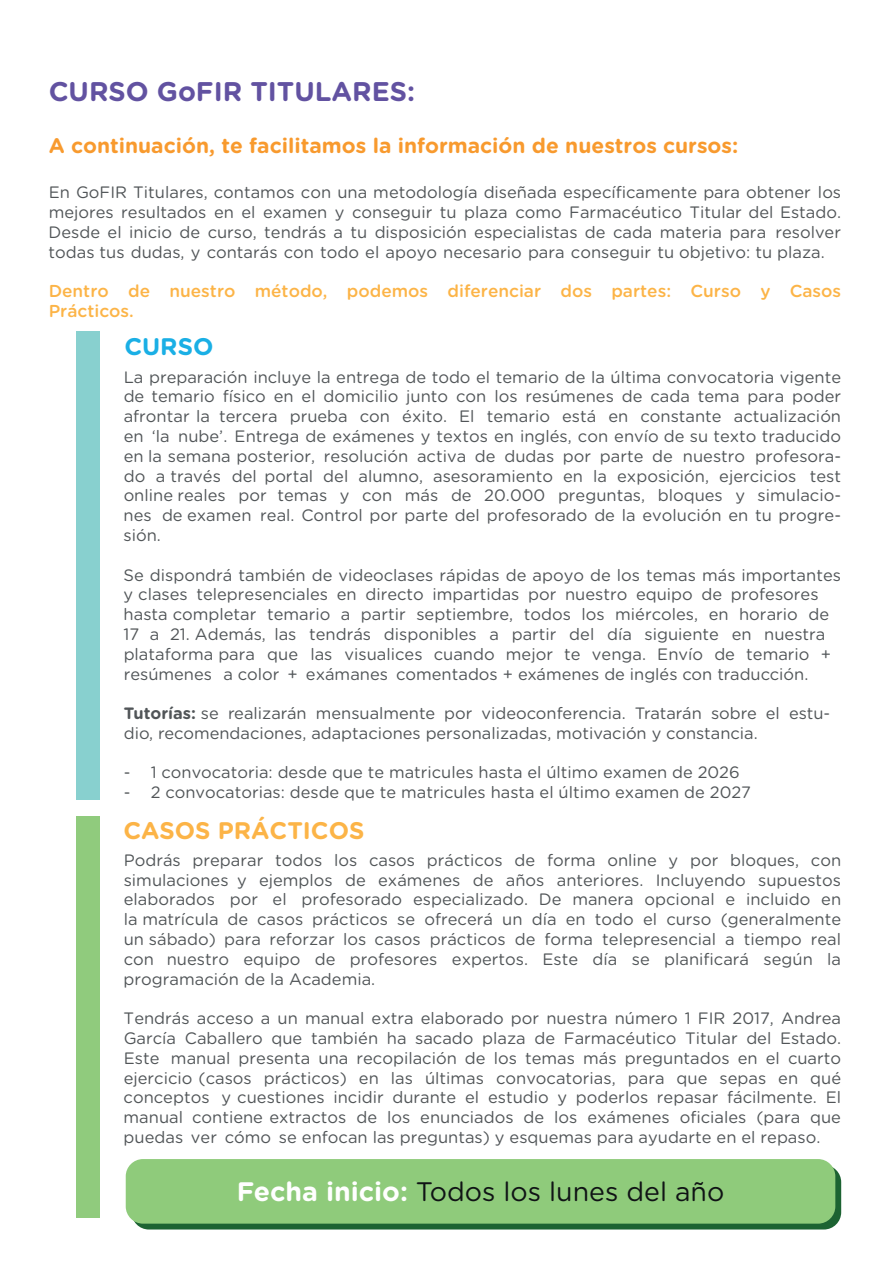
<style>
.page{position:relative;width:893px;height:1263px;background:#fff}
.page>*{position:absolute;margin:0;border:0;box-sizing:border-box;transform-origin:0 0}
.t1{font:700 27px "Gotham Rounded";color:#6252a1}
.t2{font:26.7px "Gotham Rounded";color:#101315}
.t3{font:700 24px "Gotham Rounded";color:#fcb447}
.t4{font:700 24px "Gotham Rounded";color:#1aafe5}
.t5{font:700 21px "Gotham Rounded";color:#f89a2e}
.t6{font:500 17.25px/20.7px "Gotham Rounded";color:#fcb447}
.t7{font:16.5px/19.8px "Gotham Rounded";color:#515558;text-align:justify}
.s1{font-weight:700}
.s2{font-weight:700;color:#fff}
</style>
<div class="page">
<div style="left:76px;top:332px;width:24px;height:468px;background:#88d0cf"></div>
<div style="left:76px;top:816px;width:24px;height:402px;background:#90cb7d"></div>
<svg style="left:132px;top:1165px;width:709px;height:64px;background:#276d39"></svg>
<div style="left:126px;top:1159px;width:709px;height:64px;background:#8fcb7b;border-radius:17px"></div>
<h1 class="t1" style="left:49px;top:72px;width:368px">CURSO GoFIR TITULARES:</h1>
<p class="t5" style="left:49px;top:131px;width:691px">A continuación, te facilitamos la información de nuestros cursos:</p>
<p class="t7" style="left:49px;top:182px;width:794px">En GoFIR Titulares, contamos con una metodología diseñada específicamente para obtener los mejores resultados en el examen y conseguir tu plaza como Farmacéutico Titular del Estado.<br>Desde el inicio de curso, tendrás a tu disposición especialistas de cada materia para resolver todas tus dudas, y contarás con todo el apoyo necesario para conseguir tu objetivo: tu plaza.</p>
<p class="t6" style="left:49px;top:279px;width:794px">Dentro de nuestro método, podemos diferenciar dos partes: Curso y Casos<br>Prácticos.</p>
<h3 class="t4" style="left:124px;top:329px;width:90px">CURSO</h3>
<p class="t7" style="left:124px;top:366px;width:719px">La preparación incluye la entrega de todo el temario de la última convocatoria vigente de temario físico en el domicilio junto con los resúmenes de cada tema para poder afrontar la tercera prueba con éxito. El temario está en constante actualización en ‘la nube’. Entrega de exámenes y textos en inglés, con envío de su texto traducido en la semana posterior, resolución activa de dudas por parte de nuestro profesora&shy;do a través del portal del alumno, asesoramiento en la exposición, ejercicios test online reales por temas y con más de 20.000 preguntas, bloques y simulacio&shy;nes de examen real. Control por parte del profesorado de la evolución en tu progre&shy;sión.</p>
<p class="t7" style="left:124px;top:564px;width:719px;text-align:left">Se dispondrá también de videoclases rápidas de apoyo de los temas más importantes y clases telepresenciales en directo impartidas por nuestro equipo de profesores hasta completar temario a partir septiembre, todos los miércoles, en horario de 17 a 21. Además, las tendrás disponibles a partir del día siguiente en nuestra plataforma para que las visualices cuando mejor te venga. Envío de temario + resúmenes a color + exámanes comentados + exámenes de inglés con traducción.</p>
<p class="t7" style="left:124px;top:703px;width:708px"><span class="s1">Tutorías:</span> se realizarán mensualmente por videoconferencia. Tratarán sobre el estu&shy;dio, recomendaciones, adaptaciones personalizadas, motivación y constancia.</p>
<p class="t7" style="left:124px;top:762px;width:618px">- 1 convocatoria: desde que te matricules hasta el último examen de 2026</p>
<p class="t7" style="left:124px;top:781px;width:629px">- 2 convocatorias: desde que te matricules hasta el último examen de 2027</p>
<h3 class="t3" style="left:123px;top:813px;width:242px">CASOS PRÁCTICOS</h3>
<p class="t7" style="left:124px;top:849px;width:719px">Podrás preparar todos los casos prácticos de forma online y por bloques, con simulaciones y ejemplos de exámenes de años anteriores. Incluyendo supuestos elaborados por el profesorado especializado. De manera opcional e incluido en la matrícula de casos prácticos se ofrecerá un día en todo el curso (generalmente un sábado) para reforzar los casos prácticos de forma telepresencial a tiempo real con nuestro equipo de profesores expertos. Este día se planificará según la programación de la Academia.</p>
<p class="t7" style="left:124px;top:1008px;width:719px">Tendrás acceso a un manual extra elaborado por nuestra número 1 FIR 2017, Andrea García Caballero que también ha sacado plaza de Farmacéutico Titular del Estado.<br>Este manual presenta una recopilación de los temas más preguntados en el cuarto ejercicio (casos prácticos) en las últimas convocatorias, para que sepas en qué conceptos y cuestiones incidir durante el estudio y poderlos repasar fácilmente. El manual contiene extractos de los enunciados de los exámenes oficiales (para que puedas ver cómo se enfocan las preguntas) y esquemas para ayudarte en el repaso.</p>
<h2 class="t2" style="left:237px;top:1173px;width:489px"><span class="s2">Fecha inicio:</span> Todos los lunes del año</h2>
</div>
